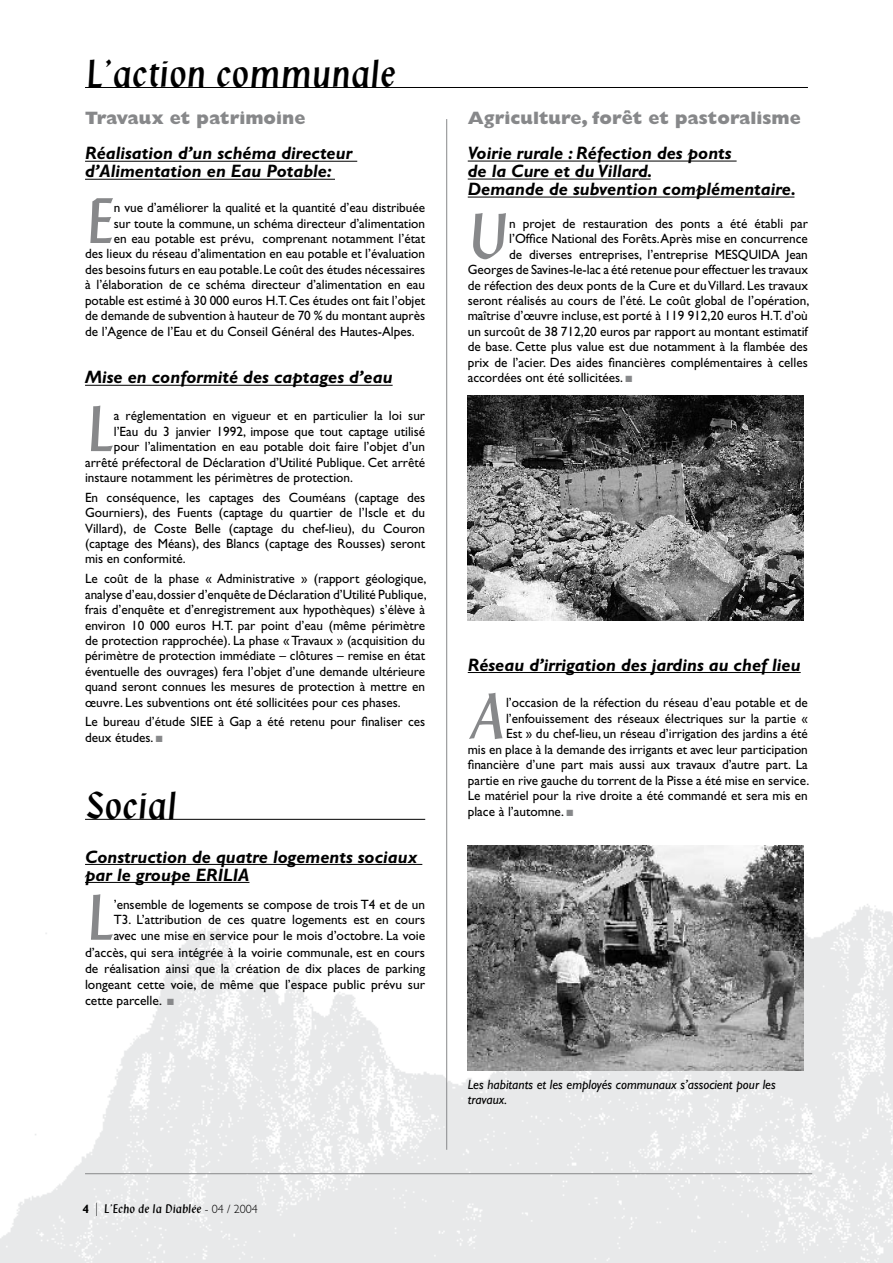
<style>
.page{position:relative;width:893px;height:1263px;background:#fff}
.page>*{position:absolute;margin:0;border:0;box-sizing:border-box;transform-origin:0 0}
.t1{font:61.2px "Klang";color:#87888a}
.t2{font:37.5px "Klang";color:#000}
.t3{font:italic 700 18px/18px "Gill Sans";color:#000}
.t4{font:800 18px "Gill Sans";color:#87888a}
.t5{font:13.5px/15.5px "Gill Sans";color:#000;text-align:justify}
.t6{font:italic 13.5px/15.5px "Gill Sans";color:#000}
.t7{font:12px "Klang";color:#000}
.s1{color:#87888a}
.s2{font-family:"Gill Sans";font-weight:700}
.s3{font-family:"Gill Sans";font-weight:300;font-size:19.5px}
.s4{font-family:"Gill Sans";font-weight:300}
</style>
<div class="page">
<img style="left:0;top:866px;width:893px;height:397px">
<hr style="left:85px;top:161px;width:272px;height:1px;background:#000">
<hr style="left:85px;top:179px;width:250px;height:1px;background:#000">
<hr style="left:85px;top:385px;width:308px;height:1px;background:#000">
<hr style="left:85px;top:819px;width:340px;height:1px;background:#000">
<hr style="left:85px;top:864px;width:337px;height:1px;background:#000">
<hr style="left:85px;top:882px;width:164px;height:1px;background:#000">
<hr style="left:468px;top:161px;width:269px;height:1px;background:#000">
<hr style="left:468px;top:179px;width:183px;height:1px;background:#000">
<hr style="left:468px;top:197px;width:326px;height:1px;background:#000">
<hr style="left:468px;top:672px;width:333px;height:1px;background:#000">
<img style="left:468px;top:395px;width:336px;height:225px">
<img style="left:468px;top:846px;width:336px;height:224px">
<hr style="left:446px;top:119px;width:1px;height:1031px;background:#87888a">
<hr style="left:85px;top:1173px;width:727px;height:1px;background:#87888a">
<hr style="left:85px;top:87px;width:723px;height:1px;background:#000">
<h2 class="t2" style="left:85px;top:53px;width:312px">L’action communale</h2>
<h3 class="t4" style="left:85px;top:108px;width:222px">Travaux et patrimoine</h3>
<h3 class="t3" style="left:85px;top:144px;width:269px">Réalisation d’un schéma directeur d’Alimentation en Eau Potable:</h3>
<h1 class="t1" style="left:85px;top:187px;width:30px">E</h1>
<p class="t5" style="left:114px;top:200px;width:313px">n vue d’améliorer la qualité et la quantité d’eau distribuée</p>
<p class="t5" style="left:114px;top:215px;width:313px">sur toute la commune, un schéma directeur d’alimentation</p>
<p class="t5" style="left:114px;top:231px;width:313px">en eau potable est prévu, comprenant notamment l’état</p>
<p class="t5" style="left:85px;top:246px;width:342px">des lieux du réseau d’alimentation en eau potable et l’évaluation</p>
<p class="t5" style="left:85px;top:262px;width:342px">des besoins futurs en eau potable. Le coût des études nécessaires</p>
<p class="t5" style="left:85px;top:277px;width:342px">à l’élaboration de ce schéma directeur d’alimentation en eau</p>
<p class="t5" style="left:85px;top:292px;width:342px">potable est estimé à 30 000 euros H.T. Ces études ont fait l’objet</p>
<p class="t5" style="left:85px;top:308px;width:342px">de demande de subvention à hauteur de 70 % du montant auprès</p>
<p class="t5" style="left:85px;top:323px;width:331px">de l’Agence de l’Eau et du Conseil Général des Hautes-Alpes.</p>
<h3 class="t3" style="left:85px;top:368px;width:309px">Mise en conformité des captages d’eau</h3>
<h1 class="t1" style="left:85px;top:395px;width:30px">L</h1>
<p class="t5" style="left:114px;top:408px;width:313px">a réglementation en vigueur et en particulier la loi sur</p>
<p class="t5" style="left:114px;top:423px;width:313px">l’Eau du 3 janvier 1992, impose que tout captage utilisé</p>
<p class="t5" style="left:114px;top:439px;width:313px">pour l’alimentation en eau potable doit faire l’objet d’un</p>
<p class="t5" style="left:85px;top:454px;width:342px">arrêté préfectoral de Déclaration d’Utilité Publique. Cet arrêté</p>
<p class="t5" style="left:85px;top:470px;width:270px">instaure notamment les périmètres de protection.</p>
<p class="t5" style="left:85px;top:489px;width:342px">En conséquence, les captages des Couméans (captage des Gourniers), des Fuents (captage du quartier de l’Iscle et du Villard), de Coste Belle (captage du chef-lieu), du Couron (captage des Méans), des Blancs (captage des Rousses) seront mis en conformité.</p>
<p class="t5" style="left:85px;top:571px;width:343px">Le coût de la phase « Administrative » (rapport géologique, analyse d’eau, dossier d’enquête de Déclaration d’Utilité Publique, frais d’enquête et d’enregistrement aux hypothèques) s’élève à environ 10 000 euros H.T. par point d’eau (même périmètre de protection rapprochée). La phase « Travaux » (acquisition du périmètre de protection immédiate – clôtures – remise en état éventuelle des ouvrages) fera l’objet d’une demande ultérieure quand seront connues les mesures de protection à mettre en œuvre. Les subventions ont été sollicitées pour ces phases.</p>
<p class="t5" style="left:85px;top:714px;width:342px">Le bureau d’étude SIEE à Gap a été retenu pour finaliser ces deux études. <span class="s1">■</span></p>
<h2 class="t2" style="left:85px;top:785px;width:93px">Social</h2>
<h3 class="t3" style="left:85px;top:847px;width:334px">Construction de quatre logements sociaux par le groupe ERILIA</h3>
<h1 class="t1" style="left:85px;top:884px;width:30px">L</h1>
<p class="t5" style="left:114px;top:896px;width:313px">’ensemble de logements se compose de trois T4 et de un</p>
<p class="t5" style="left:114px;top:912px;width:313px">T3. L’attribution de ces quatre logements est en cours</p>
<p class="t5" style="left:114px;top:928px;width:313px">avec une mise en service pour le mois d’octobre. La voie</p>
<p class="t5" style="left:85px;top:944px;width:342px">d’accès, qui sera intégrée à la voirie communale, est en cours</p>
<p class="t5" style="left:85px;top:960px;width:342px">de réalisation ainsi que la création de dix places de parking</p>
<p class="t5" style="left:85px;top:977px;width:342px">longeant cette voie, de même que l’espace public prévu sur</p>
<p class="t5" style="left:85px;top:993px;width:90px">cette parcelle. <span class="s1">■</span></p>
<p class="t7" style="left:82px;top:1201px;width:177px"><span class="s2">4</span> <span class="s3">l</span> L’Echo de la Diablée <span class="s4">- 04 / 2004</span></p>
<h3 class="t4" style="left:468px;top:108px;width:334px">Agriculture, forêt et pastoralisme</h3>
<h3 class="t3" style="left:468px;top:144px;width:330px">Voirie rurale : Réfection des ponts<br>de la Cure et du Villard.<br>Demande de subvention complémentaire.</h3>
<h1 class="t1" style="left:468px;top:202px;width:43px">U</h1>
<p class="t5" style="left:509px;top:215px;width:300px">n projet de restauration des ponts a été établi par</p>
<p class="t5" style="left:509px;top:231px;width:300px">l’Office National des Forêts. Après mise en concurrence</p>
<p class="t5" style="left:509px;top:246px;width:300px">de diverses entreprises, l’entreprise MESQUIDA Jean</p>
<p class="t5" style="left:468px;top:262px;width:342px">Georges de Savines-le-lac a été retenue pour effectuer les travaux</p>
<p class="t5" style="left:468px;top:277px;width:342px">de réfection des deux ponts de la Cure et du Villard. Les travaux</p>
<p class="t5" style="left:468px;top:293px;width:343px">seront réalisés au cours de l’été. Le coût global de l’opération,</p>
<p class="t5" style="left:468px;top:308px;width:342px">maîtrise d’œuvre incluse, est porté à 119 912,20 euros H.T. d’où</p>
<p class="t5" style="left:468px;top:323px;width:342px">un surcoût de 38 712,20 euros par rapport au montant estimatif</p>
<p class="t5" style="left:468px;top:339px;width:342px">de base. Cette plus value est due notamment à la flambée des</p>
<p class="t5" style="left:468px;top:354px;width:342px">prix de l’acier. Des aides financières complémentaires à celles</p>
<p class="t5" style="left:468px;top:370px;width:166px">accordées ont été sollicitées. <span class="s1">■</span></p>
<h3 class="t3" style="left:468px;top:655px;width:334px">Réseau d’irrigation des jardins au chef lieu</h3>
<h1 class="t1" style="left:468px;top:682px;width:40px">A</h1>
<p class="t5" style="left:506px;top:695px;width:303px">l’occasion de la réfection du réseau d’eau potable et de</p>
<p class="t5" style="left:506px;top:710px;width:303px">l’enfouissement des réseaux électriques sur la partie «</p>
<p class="t5" style="left:506px;top:726px;width:303px">Est » du chef-lieu, un réseau d’irrigation des jardins a été</p>
<p class="t5" style="left:468px;top:741px;width:342px">mis en place à la demande des irrigants et avec leur participation</p>
<p class="t5" style="left:468px;top:757px;width:342px">financière d’une part mais aussi aux travaux d’autre part. La</p>
<p class="t5" style="left:468px;top:772px;width:343px">partie en rive gauche du torrent de la Pisse a été mise en service.</p>
<p class="t5" style="left:468px;top:788px;width:342px">Le matériel pour la rive droite a été commandé et sera mis en</p>
<p class="t5" style="left:468px;top:803px;width:107px">place à l’automne. <span class="s1">■</span></p>
<p class="t6" style="left:468px;top:1076px;width:310px">Les habitants et les employés communaux s’associent pour les travaux.</p>
</div>
